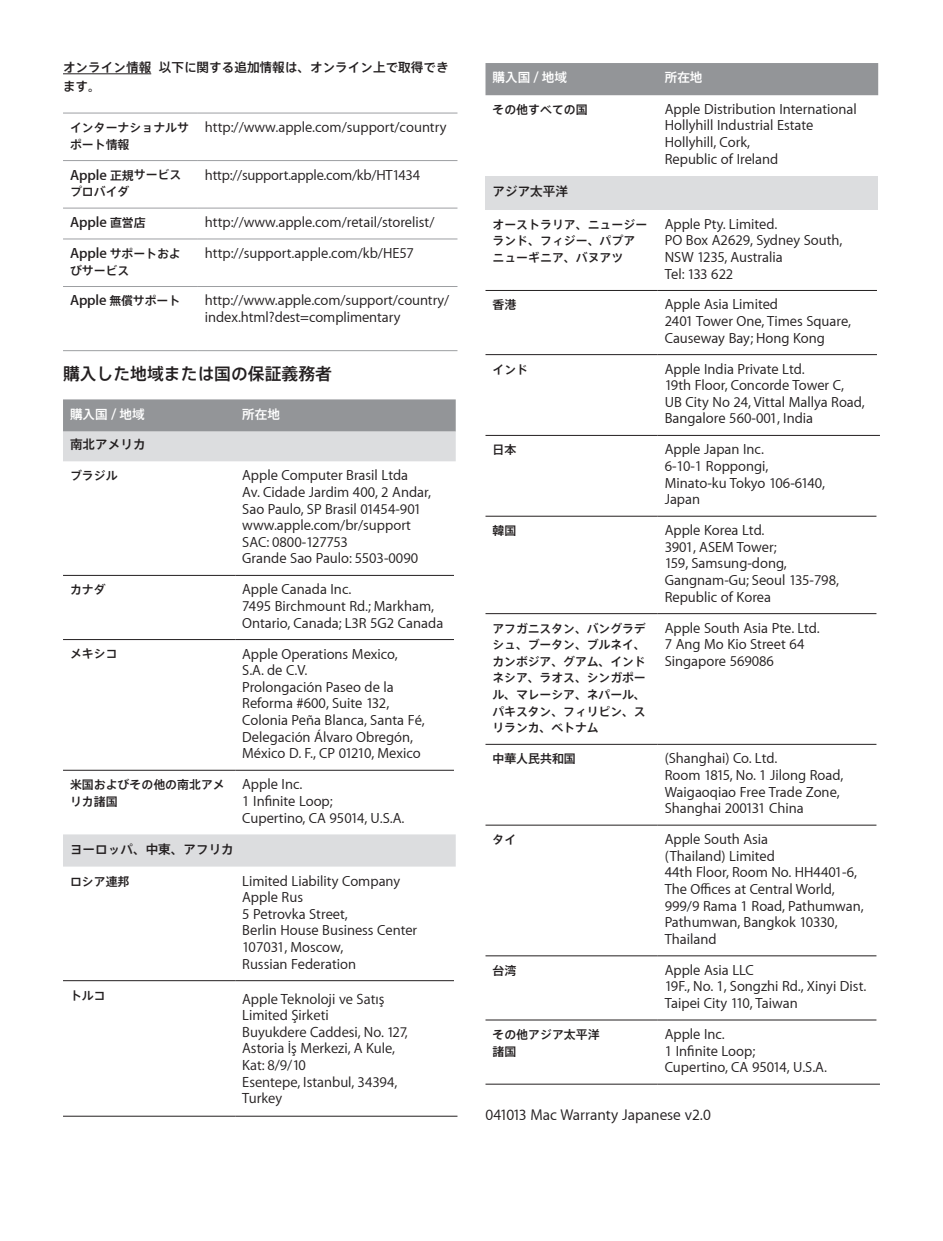
<style>
.page{position:relative;width:943px;height:1241px;background:#fff}
.page>*{position:absolute;margin:0;border:0;box-sizing:border-box;transform-origin:0 0}
.t1{font:500 16.8px "Axis Std";color:#231f20}
.t2{font:15.75px "Myriad Set Text";color:#231f20}
.t3{font:14.7px/16.8px "Myriad Set Text";color:#231f20}
.t4{font:14.7px/16.8px "Myriad Set OT Pro Text";color:#231f20}
.t5{font:600 14.7px "Myriad Set";color:#231f20}
.t6{font:500 12.6px/19.2px "Axis Std";color:#231f20}
.t7{font:500 12.6px "Axis Std";color:#fff}
.t8{font:500 11.9px/16.4px "Axis Std";color:#231f20}
.s1{font-family:"Myriad Set";font-weight:600;font-size:14.7px}
.s2{font-family:"Axis Std";font-weight:500;font-size:11.9px}
.s3{font-family:"Myriad Set";font-weight:600;font-size:15.75px}
</style>
<div class="page">
<div style="left:485px;top:63px;width:393px;height:32px;background:#939598"></div>
<div style="left:485px;top:176px;width:393px;height:34px;background:#dcdddf"></div>
<hr style="left:485px;top:290px;width:172px;height:1px;background:#231f20">
<hr style="left:657px;top:290px;width:220px;height:1px;background:#231f20">
<hr style="left:485px;top:354px;width:172px;height:1px;background:#231f20">
<hr style="left:657px;top:354px;width:220px;height:1px;background:#231f20">
<hr style="left:485px;top:435px;width:172px;height:1px;background:#231f20">
<hr style="left:657px;top:435px;width:223px;height:1px;background:#231f20">
<hr style="left:485px;top:1019px;width:172px;height:1px;background:#231f20">
<hr style="left:657px;top:1019px;width:219px;height:1px;background:#231f20">
<hr style="left:485px;top:1083px;width:172px;height:1px;background:#231f20">
<hr style="left:657px;top:1083px;width:223px;height:1px;background:#231f20">
<hr style="left:485px;top:515px;width:172px;height:1px;background:#231f20">
<hr style="left:657px;top:515px;width:219px;height:1px;background:#231f20">
<hr style="left:485px;top:613px;width:172px;height:1px;background:#231f20">
<hr style="left:657px;top:613px;width:219px;height:1px;background:#231f20">
<hr style="left:485px;top:743px;width:172px;height:1px;background:#231f20">
<hr style="left:657px;top:743px;width:219px;height:1px;background:#231f20">
<hr style="left:485px;top:824px;width:172px;height:1px;background:#231f20">
<hr style="left:657px;top:824px;width:219px;height:1px;background:#231f20">
<hr style="left:485px;top:955px;width:172px;height:1px;background:#231f20">
<hr style="left:657px;top:955px;width:219px;height:1px;background:#231f20">
<hr style="left:63px;top:73px;width:88px;height:1px;background:#231f20">
<hr style="left:63px;top:207px;width:135px;height:2px;background:#9d9fa2">
<hr style="left:198px;top:207px;width:259px;height:2px;background:#9d9fa2">
<hr style="left:63px;top:238px;width:135px;height:1px;background:#9d9fa2">
<hr style="left:198px;top:238px;width:259px;height:1px;background:#9d9fa2">
<hr style="left:63px;top:286px;width:135px;height:1px;background:#9d9fa2">
<hr style="left:198px;top:286px;width:259px;height:1px;background:#9d9fa2">
<hr style="left:63px;top:350px;width:135px;height:1px;background:#9d9fa2">
<hr style="left:198px;top:350px;width:259px;height:1px;background:#9d9fa2">
<hr style="left:63px;top:112px;width:135px;height:2px;background:#9d9fa2">
<hr style="left:198px;top:112px;width:259px;height:2px;background:#9d9fa2">
<hr style="left:63px;top:160px;width:135px;height:1px;background:#9d9fa2">
<hr style="left:198px;top:160px;width:259px;height:1px;background:#9d9fa2">
<div style="left:63px;top:399px;width:393px;height:32px;background:#939598"></div>
<svg style="left:63px;top:431px;width:393px;height:435px"></svg>
<hr style="left:63px;top:979px;width:172px;height:2px;background:#231f20">
<hr style="left:235px;top:979px;width:219px;height:2px;background:#231f20">
<hr style="left:63px;top:1115px;width:172px;height:1px;background:#231f20">
<hr style="left:235px;top:1115px;width:222px;height:1px;background:#231f20">
<hr style="left:63px;top:769px;width:172px;height:1px;background:#231f20">
<hr style="left:235px;top:769px;width:219px;height:1px;background:#231f20">
<hr style="left:63px;top:639px;width:172px;height:1px;background:#231f20">
<hr style="left:235px;top:639px;width:219px;height:1px;background:#231f20">
<hr style="left:63px;top:574px;width:172px;height:2px;background:#231f20">
<hr style="left:235px;top:574px;width:219px;height:2px;background:#231f20">
<p class="t6" style="left:63px;top:57px;width:387px">オンライン情報以下に関する追加情報は、オンライン上で取得できます。</p>
<p class="t8" style="left:70px;top:118px;width:120px">インターナショナルサポート情報</p>
<p class="t3" style="left:205px;top:118px;width:243px">http://www.apple.com/support/country</p>
<p class="t8" style="left:70px;top:166px;width:113px"><span class="s1">Apple</span> 正規サービスプロバイダ</p>
<p class="t3" style="left:205px;top:166px;width:217px">http://support.apple.com/kb/HT1434</p>
<p class="t5" style="left:70px;top:213px;width:77px">Apple <span class="s2">直営店</span></p>
<p class="t3" style="left:205px;top:213px;width:231px">http://www.apple.com/retail/storelist/</p>
<p class="t8" style="left:70px;top:244px;width:112px"><span class="s1">Apple</span> サポートおよびサービス</p>
<p class="t3" style="left:205px;top:244px;width:211px">http://support.apple.com/kb/HE57</p>
<p class="t8" style="left:70px;top:292px;width:112px"><span class="s1">Apple</span> 無償サポート</p>
<p class="t3" style="left:205px;top:292px;width:246px">http://www.apple.com/support/country/ index.html?dest=complimentary</p>
<p class="t1" style="left:63px;top:361px;width:270px">購入した地域または国の保証義務者</p>
<p class="t7" style="left:70px;top:404px;width:76px">購入国 <span class="s3">/</span> 地域</p>
<p class="t7" style="left:242px;top:404px;width:39px">所在地</p>
<p class="t6" style="left:70px;top:434px;width:77px">南北アメリカ</p>
<p class="t8" style="left:70px;top:466px;width:49px">ブラジル</p>
<p class="t3" style="left:242px;top:466px;width:190px">Apple Computer Brasil Ltda<br>Av. Cidade Jardim 400, 2 Andar,<br>Sao Paulo, SP Brasil 01454-901 www.apple.com/br/support<br>SAC: 0800-127753<br>Grande Sao Paulo: 5503-0090</p>
<p class="t8" style="left:70px;top:580px;width:37px">カナダ</p>
<p class="t3" style="left:242px;top:580px;width:202px">Apple Canada Inc.<br>7495 Birchmount Rd.; Markham,<br>Ontario, Canada; L3R 5G2 Canada</p>
<p class="t8" style="left:70px;top:644px;width:49px">メキシコ</p>
<p class="t3" style="left:242px;top:644px;width:184px">Apple Operations Mexico,<br>S.A. de C.V.<br>Prolongación Paseo de la<br>Reforma #600, Suite 132,<br>Colonia Peña Blanca, Santa Fé,<br>Delegación Álvaro Obregón,<br>México D. F., CP 01210, Mexico</p>
<p class="t8" style="left:70px;top:775px;width:156px">米国およびその他の南北アメリカ諸国</p>
<p class="t3" style="left:242px;top:775px;width:164px">Apple Inc.<br>1 Infinite Loop;<br>Cupertino, CA 95014, U.S.A.</p>
<p class="t6" style="left:70px;top:838px;width:165px">ヨーロッパ、中東、アフリカ</p>
<p class="t8" style="left:70px;top:871px;width:61px">ロシア連邦</p>
<p class="t3" style="left:242px;top:871px;width:176px">Limited Liability Company<br>Apple Rus<br>5 Petrovka Street,<br>Berlin House Business Center<br>107031, Moscow,<br>Russian Federation</p>
<p class="t8" style="left:70px;top:985px;width:37px">トルコ</p>
<p class="t4" style="left:242px;top:989px;width:167px">Apple Teknoloji ve Satış<br>Limited Şirketi<br>Buyukdere Caddesi, No. 127,<br>Astoria İş Merkezi, A Kule,<br>Kat: 8/9/10<br>Esentepe, Istanbul, 34394,<br>Turkey</p>
<p class="t7" style="left:492px;top:68px;width:76px">購入国 <span class="s3">/</span> 地域</p>
<p class="t7" style="left:664px;top:68px;width:39px">所在地</p>
<p class="t8" style="left:492px;top:100px;width:97px">その他すべての国</p>
<p class="t3" style="left:664px;top:100px;width:193px">Apple Distribution International<br>Hollyhill Industrial Estate<br>Hollyhill, Cork,<br>Republic of Ireland</p>
<p class="t6" style="left:492px;top:180px;width:77px">アジア太平洋</p>
<p class="t8" style="left:492px;top:215px;width:156px">オーストラリア、ニュージーランド、フィジー、パプアニューギニア、バヌアツ</p>
<p class="t3" style="left:664px;top:215px;width:179px">Apple Pty. Limited.<br>PO Box A2629, Sydney South,<br>NSW 1235, Australia<br>Tel: 133 622</p>
<p class="t8" style="left:492px;top:296px;width:25px">香港</p>
<p class="t3" style="left:664px;top:296px;width:188px">Apple Asia Limited<br>2401 Tower One, Times Square,<br>Causeway Bay; Hong Kong</p>
<p class="t8" style="left:492px;top:360px;width:37px">インド</p>
<p class="t3" style="left:664px;top:360px;width:201px">Apple India Private Ltd.<br>19th Floor, Concorde Tower C,<br>UB City No 24, Vittal Mallya Road,<br>Bangalore 560-001, India</p>
<p class="t8" style="left:492px;top:441px;width:25px">日本</p>
<p class="t3" style="left:664px;top:440px;width:162px">Apple Japan Inc.<br>6-10-1 Roppongi,<br>Minato-ku Tokyo 106-6140,<br>Japan</p>
<p class="t8" style="left:492px;top:521px;width:25px">韓国</p>
<p class="t3" style="left:664px;top:521px;width:176px">Apple Korea Ltd.<br>3901, ASEM Tower;<br>159, Samsung-dong,<br>Gangnam-Gu; Seoul 135-798,<br>Republic of Korea</p>
<p class="t8" style="left:492px;top:619px;width:155px;text-align:justify">アフガニスタン、バングラデシュ、ブータン、ブルネイ、カンボジア、グアム、インドネシア、ラオス、シンガポール、マレーシア、ネパール、パキスタン、フィリピン、スリランカ、ベトナム</p>
<p class="t3" style="left:664px;top:619px;width:156px">Apple South Asia Pte. Ltd.<br>7 Ang Mo Kio Street 64<br>Singapore 569086</p>
<p class="t8" style="left:492px;top:749px;width:85px">中華人民共和国</p>
<p class="t3" style="left:664px;top:749px;width:180px">(Shanghai) Co. Ltd.<br>Room 1815, No. 1 Jilong Road,<br>Waigaoqiao Free Trade Zone,<br>Shanghai 200131 China</p>
<p class="t8" style="left:492px;top:830px;width:25px">タイ</p>
<p class="t3" style="left:664px;top:830px;width:200px">Apple South Asia<br>(Thailand) Limited<br>44th Floor, Room No. HH4401-6,<br>The Offices at Central World,<br>999/9 Rama 1 Road, Pathumwan,<br>Pathumwan, Bangkok 10330,<br>Thailand</p>
<p class="t8" style="left:492px;top:961px;width:25px">台湾</p>
<p class="t3" style="left:664px;top:961px;width:203px">Apple Asia LLC<br>19F., No. 1, Songzhi Rd., Xinyi Dist.<br>Taipei City 110, Taiwan</p>
<p class="t8" style="left:492px;top:1024px;width:109px">その他アジア太平洋諸国</p>
<p class="t3" style="left:664px;top:1025px;width:164px">Apple Inc.<br>1 Infinite Loop;<br>Cupertino, CA 95014, U.S.A.</p>
<p class="t2" style="left:485px;top:1104px;width:227px">041013 Mac Warranty Japanese v2.0</p>
</div>
